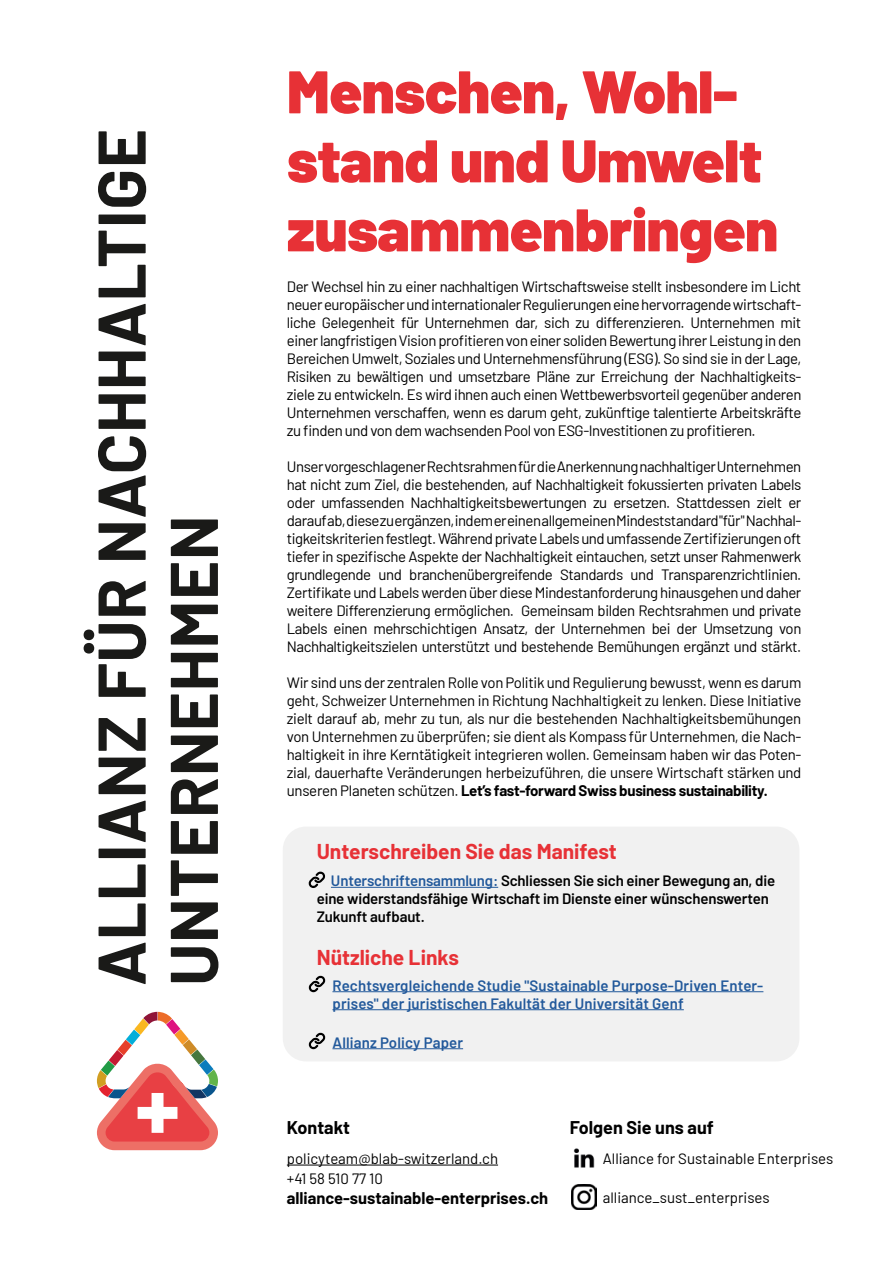
<style>
.page{position:relative;width:893px;height:1263px;background:#fff}
.page>*{position:absolute;margin:0;border:0;box-sizing:border-box;transform-origin:0 0}
.t1{font:900 60px/69px "Barlow";letter-spacing:-.01em;color:#e73136}
.t2{font:700 21px "Barlow";color:#e73136}
.t3{font:700 18px "Barlow";color:#000}
.t4{font:700 16.5px "Barlow";color:#000}
.t5{font:15px/18px "Barlow";letter-spacing:-.02em;color:#000;text-align:justify}
.t6{font:600 15px/18px "Barlow";letter-spacing:-.01em;color:#000}
.t7{font:600 15px/18px "Barlow";letter-spacing:.01em;color:#22599b}
.t8{font:15px/19.8px "Barlow";color:#000}
.s1{font-weight:700}
.s2{color:#22599b}
</style>
<div class="page">
<div style="left:283px;top:826px;width:516px;height:235px;background:#f1f1f1;border-radius:23px"></div>
<hr style="left:287px;top:1165px;width:211px;height:1px;background:#000">
<hr style="left:331px;top:887px;width:167px;height:1px;background:#22599b">
<hr style="left:332px;top:991px;width:431px;height:1px;background:#22599b">
<hr style="left:332px;top:1009px;width:352px;height:1px;background:#22599b">
<hr style="left:332px;top:1048px;width:131px;height:1px;background:#22599b">
<svg style="left:308px;top:871px;width:18px;height:17px"></svg>
<svg style="left:308px;top:1032px;width:18px;height:17px"></svg>
<svg style="left:308px;top:975px;width:18px;height:17px"></svg>
<img style="left:571px;top:1184px;width:25px;height:26px">
<img style="left:573px;top:1148px;width:22px;height:20px">
<svg style="left:97px;top:1012px;width:121px;height:138px"></svg>
<svg style="left:99px;top:942px;width:47px;height:42px"></svg>
<svg style="left:99px;top:903px;width:47px;height:33px"></svg>
<svg style="left:99px;top:864px;width:47px;height:33px"></svg>
<svg style="left:99px;top:848px;width:47px;height:10px"></svg>
<svg style="left:99px;top:801px;width:47px;height:41px"></svg>
<svg style="left:99px;top:758px;width:47px;height:36px"></svg>
<svg style="left:99px;top:718px;width:47px;height:33px"></svg>
<svg style="left:84px;top:624px;width:62px;height:73px"></svg>
<svg style="left:99px;top:581px;width:47px;height:35px"></svg>
<svg style="left:99px;top:523px;width:47px;height:37px"></svg>
<svg style="left:98px;top:436px;width:48px;height:81px"></svg>
<svg style="left:99px;top:394px;width:47px;height:35px"></svg>
<svg style="left:99px;top:352px;width:47px;height:34px"></svg>
<svg style="left:99px;top:304px;width:47px;height:41px"></svg>
<svg style="left:99px;top:231px;width:47px;height:66px"></svg>
<svg style="left:99px;top:215px;width:47px;height:9px"></svg>
<svg style="left:98px;top:172px;width:48px;height:35px"></svg>
<svg style="left:99px;top:131px;width:47px;height:33px"></svg>
<svg style="left:171px;top:947px;width:47px;height:35px"></svg>
<svg style="left:171px;top:902px;width:47px;height:37px"></svg>
<svg style="left:171px;top:860px;width:47px;height:36px"></svg>
<svg style="left:171px;top:821px;width:47px;height:33px"></svg>
<svg style="left:171px;top:779px;width:47px;height:35px"></svg>
<svg style="left:171px;top:735px;width:47px;height:37px"></svg>
<svg style="left:171px;top:694px;width:47px;height:33px"></svg>
<svg style="left:171px;top:653px;width:47px;height:34px"></svg>
<svg style="left:171px;top:605px;width:47px;height:39px"></svg>
<svg style="left:171px;top:563px;width:47px;height:33px"></svg>
<svg style="left:171px;top:519px;width:47px;height:37px"></svg>
<h1 class="t1" style="left:287px;top:53px;width:493px">Menschen, Wohl&shy;stand und Umwelt zusammenbringen</h1>
<p class="t5" style="left:287px;top:276px;width:516px">Der Wechsel hin zu einer nachhaltigen Wirtschaftsweise stellt insbesondere im Licht neuer europäischer und internationaler Regulierungen eine hervorragende wirtschaft&shy;liche Gelegenheit für Unternehmen dar, sich zu differenzieren. Unternehmen mit einer langfristigen Vision profitieren von einer soliden Bewertung ihrer Leistung in den Bereichen Umwelt, Soziales und Unternehmensführung (ESG). So sind sie in der Lage, Risiken zu bewältigen und umsetzbare Pläne zur Erreichung der Nachhaltigkeits&shy;ziele zu entwickeln. Es wird ihnen auch einen Wettbewerbsvorteil gegenüber anderen Unternehmen verschaffen, wenn es darum geht, zukünftige talentierte Arbeitskräfte zu finden und von dem wachsenden Pool von ESG-Investitionen zu profitieren.</p>
<p class="t5" style="left:287px;top:456px;width:516px">Unser vorgeschlagener Rechtsrahmen für die Anerkennung nachhaltiger Unternehmen hat nicht zum Ziel, die bestehenden, auf Nachhaltigkeit fokussierten privaten Labels oder umfassenden Nachhaltigkeitsbewertungen zu ersetzen. Stattdessen zielt er darauf ab, diese zu ergänzen, indem er einen allgemeinen Mindeststandard "für" Nachhal&shy;tigkeitskriterien festlegt. Während private Labels und umfassende Zertifizierungen oft tiefer in spezifische Aspekte der Nachhaltigkeit eintauchen, setzt unser Rahmenwerk grundlegende und branchenübergreifende Standards und Transparenzrichtlinien.<br>Zertifikate und Labels werden über diese Mindestanforderung hinausgehen und daher weitere Differenzierung ermöglichen. Gemeinsam bilden Rechtsrahmen und private Labels einen mehrschichtigen Ansatz, der Unternehmen bei der Umsetzung von Nachhaltigkeitszielen unterstützt und bestehende Bemühungen ergänzt und stärkt.</p>
<p class="t5" style="left:287px;top:672px;width:516px">Wir sind uns der zentralen Rolle von Politik und Regulierung bewusst, wenn es darum geht, Schweizer Unternehmen in Richtung Nachhaltigkeit zu lenken. Diese Initiative zielt darauf ab, mehr zu tun, als nur die bestehenden Nachhaltigkeitsbemühungen von Unternehmen zu überprüfen; sie dient als Kompass für Unternehmen, die Nach&shy;haltigkeit in ihre Kerntätigkeit integrieren wollen. Gemeinsam haben wir das Poten&shy;zial, dauerhafte Veränderungen herbeizuführen, die unsere Wirtschaft stärken und unseren Planeten schützen. <span class="s1">Let’s fast-forward Swiss business sustainability.</span></p>
<h2 class="t2" style="left:317px;top:836px;width:302px">Unterschreiben Sie das Manifest</h2>
<p class="t6" style="left:317px;top:870px;width:460px;text-indent:14px"><span class="s2">Unterschriftensammlung:</span> Schliessen Sie sich einer Bewegung an, die eine widerstandsfähige Wirtschaft im Dienste einer wünschenswerten<br>Zukunft aufbaut.</p>
<h2 class="t2" style="left:317px;top:942px;width:144px">Nützliche Links</h2>
<p class="t7" style="left:332px;top:975px;width:432px">Rechtsvergleichende Studie "Sustainable Purpose-Driven Enter&shy;prises" der juristischen Fakultät der Universität Genf</p>
<p class="t7" style="left:332px;top:1032px;width:132px">Allianz Policy Paper</p>
<p class="t3" style="left:287px;top:1114px;width:65px">Kontakt</p>
<p class="t8" style="left:287px;top:1147px;width:213px">policyteam@blab-switzerland.ch +41 58 510 77 10</p>
<p class="t4" style="left:287px;top:1185px;width:263px">alliance-sustainable-enterprises.ch</p>
<p class="t3" style="left:570px;top:1114px;width:146px">Folgen Sie uns auf</p>
<p class="t8" style="left:603px;top:1147px;width:232px">Alliance for Sustainable Enterprises</p>
<p class="t8" style="left:603px;top:1186px;width:168px">alliance_sust_enterprises</p>
</div>
